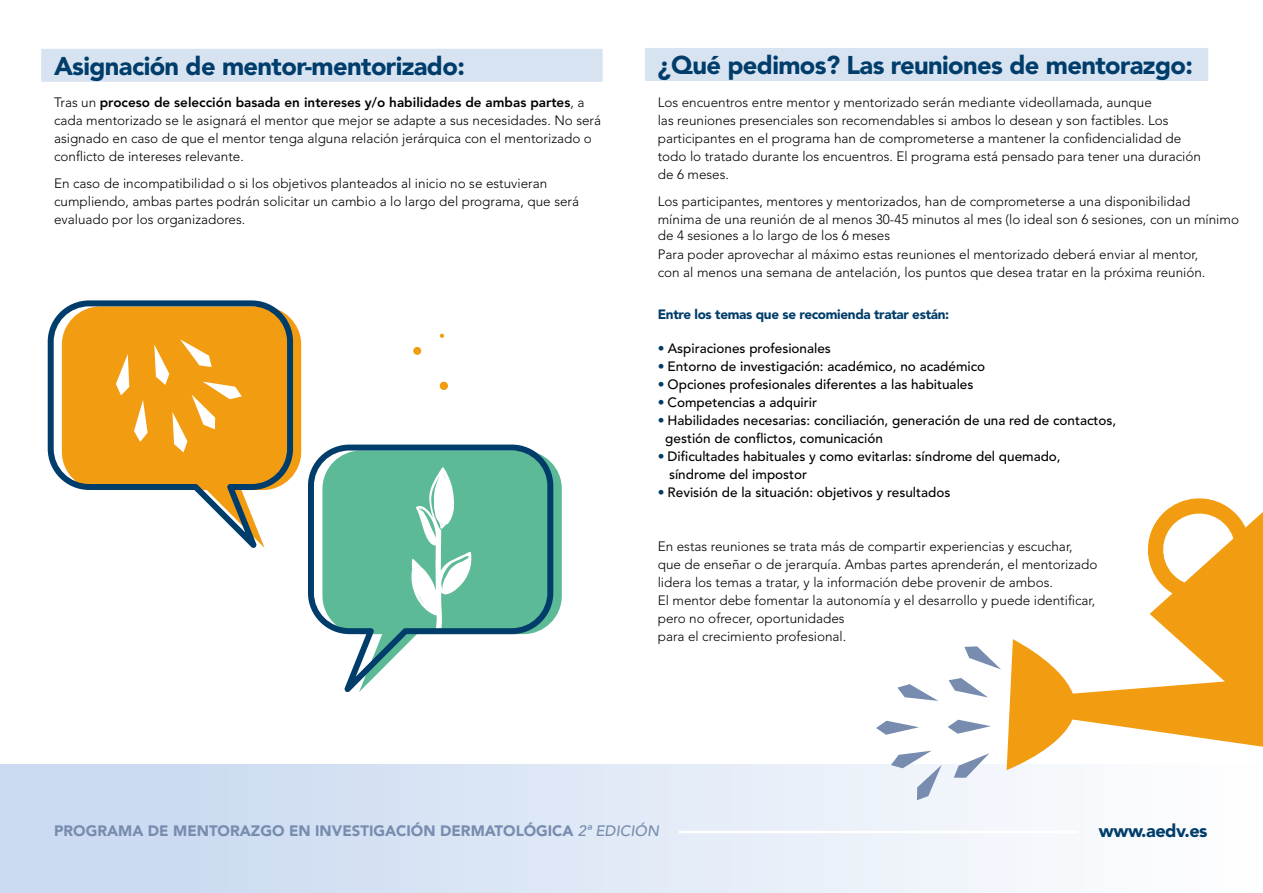
<style>
.page{position:relative;width:1263px;height:893px;background:#fff}
.page>*{position:absolute;margin:0;border:0;box-sizing:border-box;transform-origin:0 0}
.t1{font:900 25.5px "Avenir LT Std";letter-spacing:-.025em;color:#003d6a}
.t2{font:900 18px "Avenir LT Std";letter-spacing:-.025em;color:#003d6a}
.t3{font:900 15px "Avenir LT Std";color:#778cae}
.t4{font:300 13.5px/18px "Avenir LT Std";color:#000}
.t5{font:500 13.5px/18px "Avenir LT Std";color:#000}
.t6{font:900 13.5px "Avenir LT Std";letter-spacing:-.025em;color:#003d6a}
.s1{font-weight:800}
.s2{font-weight:800;color:#003d6a}
.s3{color:#003d6a}
.s4{font-weight:500;font-style:italic}
</style>
<div class="page">
<svg style="left:553px;top:464px;width:9px;height:156px"></svg>
<div style="left:645px;top:48px;width:563px;height:33px;background:#d7e3f1"></div>
<div style="left:0;top:765px;width:1261px;height:128px;background:linear-gradient(to right,#c6d7ef,#fefeff)"></div>
<div style="left:41px;top:49px;width:562px;height:33px;background:#d7e3f1"></div>
<svg style="left:948px;top:720px;width:43px;height:14px"></svg>
<svg style="left:948px;top:678px;width:39px;height:19px"></svg>
<svg style="left:964px;top:646px;width:37px;height:23px"></svg>
<svg style="left:954px;top:753px;width:35px;height:25px"></svg>
<svg style="left:897px;top:684px;width:41px;height:17px"></svg>
<svg style="left:891px;top:751px;width:51px;height:49px"></svg>
<svg style="left:876px;top:721px;width:43px;height:14px"></svg>
<svg style="left:1007px;top:498px;width:256px;height:272px"></svg>
<svg style="left:293px;top:321px;width:8px;height:155px"></svg>
<svg style="left:48px;top:300px;width:245px;height:248px;fill:#f29c12"></svg>
<svg style="left:308px;top:445px;width:245px;height:247px;fill:#5dba97"></svg>
<svg style="left:116px;top:354px;width:32px;height:88px"></svg>
<svg style="left:154px;top:339px;width:88px;height:113px;background:#f3aa34"></svg>
<svg style="left:440px;top:334px;width:4px;height:4px"></svg>
<div style="left:440px;top:382px;width:8px;height:8px;background:#f29c12;border-radius:50%"></div>
<div style="left:413px;top:347px;width:8px;height:8px;background:#f29c12;border-radius:50%"></div>
<hr style="left:679px;top:831px;width:399px;height:2px;background:#fff">
<h1 class="t1" style="left:54px;top:50px;width:412px">Asignación de mentor-mentorizado:</h1>
<p class="t4" style="left:54px;top:94px;width:549px">Tras un <span class="s1">proceso de selección basada en intereses y/o habilidades de ambas partes</span>, a cada mentorizado se le asignará el mentor que mejor se adapte a sus necesidades. No será asignado en caso de que el mentor tenga alguna relación jerárquica con el mentorizado o conflicto de intereses relevante.</p>
<p class="t4" style="left:54px;top:175px;width:527px">En caso de incompatibilidad o si los objetivos planteados al inicio no se estuvieran cumpliendo, ambas partes podrán solicitar un cambio a lo largo del programa, que será evaluado por los organizadores.</p>
<h1 class="t1" style="left:658px;top:50px;width:537px">¿Qué pedimos? Las reuniones de mentorazgo:</h1>
<p class="t4" style="left:658px;top:93px;width:545px">Los encuentros entre mentor y mentorizado serán mediante videollamada, aunque<br>las reuniones presenciales son recomendables si ambos lo desean y son factibles. Los participantes en el programa han de comprometerse a mantener la confidencialidad de todo lo tratado durante los encuentros. El programa está pensado para tener una duración de 6 meses.</p>
<p class="t4" style="left:658px;top:192px;width:583px">Los participantes, mentores y mentorizados, han de comprometerse a una disponibilidad<br>mínima de una reunión de al menos 30-45 minutos al mes (lo ideal son 6 sesiones, con un mínimo</p>
<p class="t4" style="left:658px;top:225px;width:542px;line-height:19.5px">de 4 sesiones a lo largo de los 6 meses<br>Para poder aprovechar al máximo estas reuniones el mentorizado deberá enviar al mentor,</p>
<p class="t4" style="left:658px;top:264px;width:549px">con al menos una semana de antelación, los puntos que desea tratar en la próxima reunión.</p>
<p class="t6" style="left:658px;top:306px;width:293px">Entre los temas que se recomienda tratar están:</p>
<p class="t5" style="left:658px;top:340px;width:175px"><span class="s2">•</span> Aspiraciones profesionales</p>
<p class="t5" style="left:658px;top:358px;width:329px"><span class="s3">•</span> Entorno de investigación: académico, no académico</p>
<p class="t5" style="left:658px;top:376px;width:317px"><span class="s3">•</span> Opciones profesionales diferentes a las habituales</p>
<p class="t5" style="left:658px;top:394px;width:161px"><span class="s3">•</span> Competencias a adquirir</p>
<p class="t5" style="left:665px;top:412px;width:453px;text-indent:-8px"><span class="s3">•</span> Habilidades necesarias: conciliación, generación de una red de contactos, gestión de conflictos, comunicación</p>
<p class="t5" style="left:669px;top:448px;width:393px;text-indent:-11px"><span class="s3">•</span> Dificultades habituales y como evitarlas: síndrome del quemado, síndrome del impostor</p>
<p class="t5" style="left:658px;top:484px;width:294px"><span class="s3">•</span> Revisión de la situación: objetivos y resultados</p>
<p class="t4" style="left:658px;top:538px;width:441px">En estas reuniones se trata más de compartir experiencias y escuchar, que de enseñar o de jerarquía. Ambas partes aprenderán, el mentorizado lidera los temas a tratar, y la información debe provenir de ambos.<br>El mentor debe fomentar la autonomía y el desarrollo y puede identificar, pero no ofrecer, oportunidades<br>para el crecimiento profesional.</p>
<p class="t3" style="left:54px;top:822px;width:606px">PROGRAMA DE MENTORAZGO EN INVESTIGACIÓN DERMATOLÓGICA <span class="s4">2ª EDICIÓN</span></p>
<h2 class="t2" style="left:1099px;top:820px;width:110px">www.aedv.es</h2>
</div>
